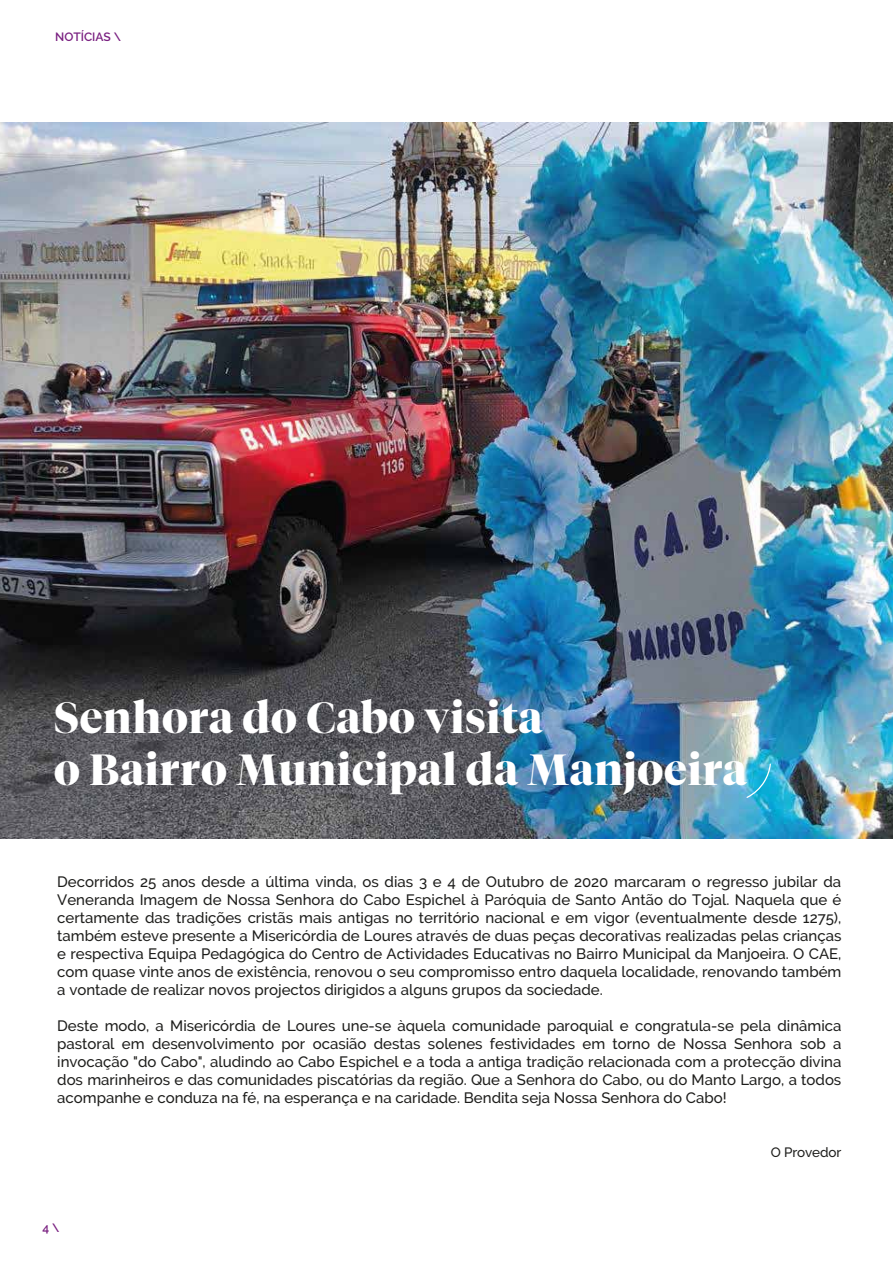
<style>
.page{position:relative;width:893px;height:1263px;background:#fff}
.page>*{position:absolute;margin:0;border:0;box-sizing:border-box;transform-origin:0 0}
.t1{font:700 43.5px/52.2px "Tiempos Fine";letter-spacing:.02em;color:#fff}
.t2{font:500 15px/18px "Raleway";color:#1d1d1b;text-align:justify}
.t3{font:500 13.5px "Raleway";letter-spacing:-.01em;color:#1d1d1b}
.t4{font:600 12px "Raleway";color:#7a2181}
</style>
<div class="page">
<img style="left:0;top:123px;width:893px;height:715px">
<svg style="left:746px;top:763px;width:25px;height:35px"></svg>
<p class="t4" style="left:55px;top:30px;width:68px">NOTÍCIAS \</p>
<h1 class="t1" style="left:54px;top:692px;width:694px">Senhora do Cabo visita<br>o Bairro Municipal da Manjoeira</h1>
<p class="t2" style="left:57px;top:873px;width:786px">Decorridos 25 anos desde a última vinda, os dias 3 e 4 de Outubro de 2020 marcaram o regresso jubilar da Veneranda Imagem de Nossa Senhora do Cabo Espichel à Paróquia de Santo Antão do Tojal. Naquela que é certamente das tradições cristãs mais antigas no território nacional e em vigor (eventualmente desde 1275), também esteve presente a Misericórdia de Loures através de duas peças decorativas realizadas pelas crianças e respectiva Equipa Pedagógica do Centro de Actividades Educativas no Bairro Municipal da Manjoeira. O CAE, com quase vinte anos de existência, renovou o seu compromisso entro daquela localidade, renovando também a vontade de realizar novos projectos dirigidos a alguns grupos da sociedade.</p>
<p class="t2" style="left:57px;top:1017px;width:786px">Deste modo, a Misericórdia de Loures une-se àquela comunidade paroquial e congratula-se pela dinâmica pastoral em desenvolvimento por ocasião destas solenes festividades em torno de Nossa Senhora sob a invocação "do Cabo", aludindo ao Cabo Espichel e a toda a antiga tradição relacionada com a protecção divina dos marinheiros e das comunidades piscatórias da região. Que a Senhora do Cabo, ou do Manto Largo, a todos acompanhe e conduza na fé, na esperança e na caridade. Bendita seja Nossa Senhora do Cabo!</p>
<p class="t4" style="left:43px;top:1220px;width:19px">4 \</p>
<p class="t3" style="left:771px;top:1144px;width:72px">O Provedor</p>
</div>
